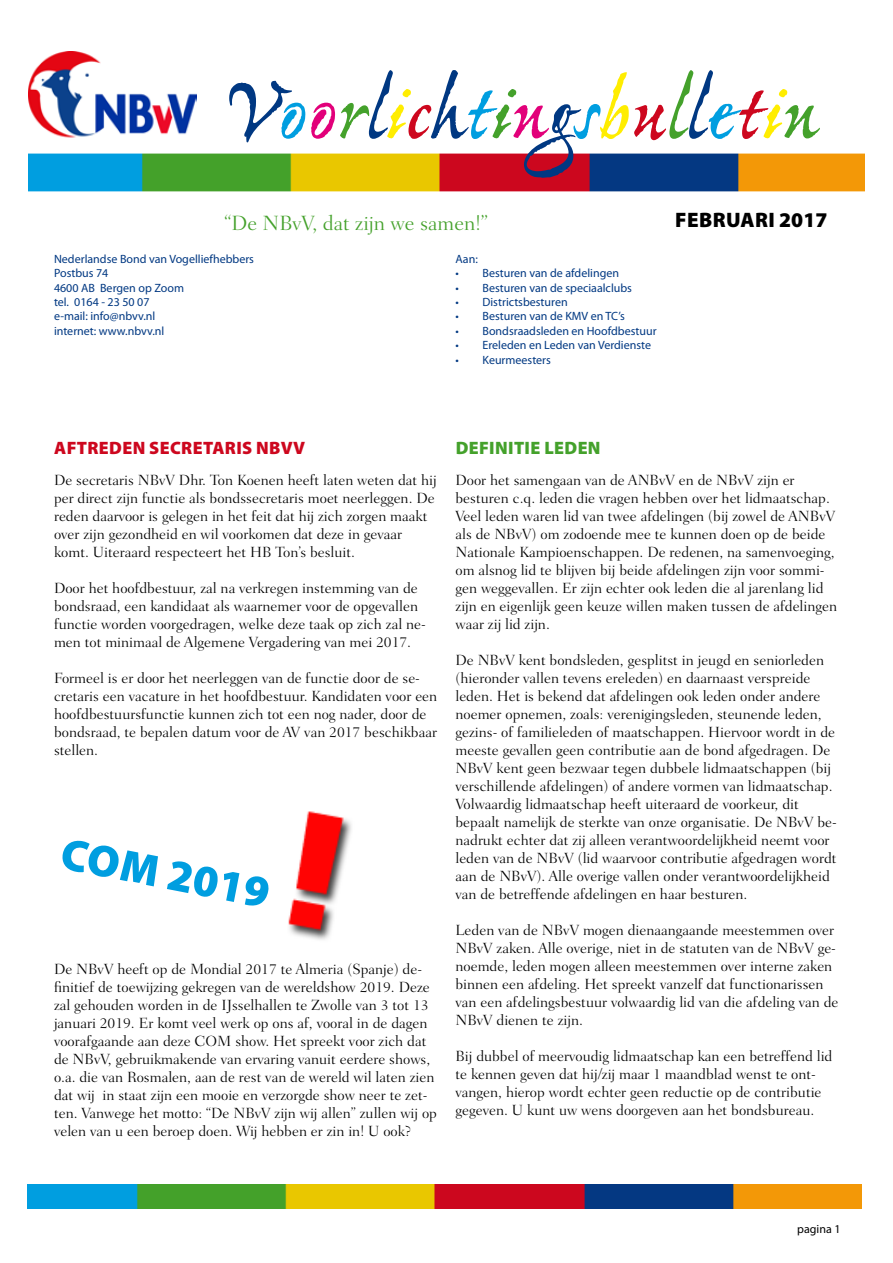
<style>
.page{position:relative;width:893px;height:1263px;background:#fff}
.page>*{position:absolute;margin:0;border:0;box-sizing:border-box;transform-origin:0 0}
.t1{font:700 90px "Ex Ponto Pro";letter-spacing:-.01em;color:#003882}
.t2{font:900 45px "Myriad Pro";color:#009ee0}
.t3{font:300 21px "Fairfield LT Std";color:#44a12b}
.t4{font:900 21px "Myriad Pro";letter-spacing:.015em;color:#000}
.t5{font:900 18px "Myriad Pro";letter-spacing:.02em;color:#cd071e}
.t6{font:900 18px "Myriad Pro";letter-spacing:.02em;color:#44a12b}
.t7{font:300 15px/18px "Fairfield LT Std";color:#000}
.t8{font:12px/14.4px "Myriad Pro";color:#003882}
.t9{font:12px "Myriad Pro";color:#000}
.s1{color:#009ee0}
.s2{color:#e2007a}
.s3{color:#44a12b}
.s4{color:#ffed00}
.s5{color:#cd071e}
</style>
<div class="page">
<img style="left:288px;top:811px;width:64px;height:129px">
<img style="left:28px;top:153px;width:837px;height:39px">
<img style="left:28px;top:1184px;width:833px;height:25px">
<img style="left:28px;top:51px;width:168px;height:87px">
<h1 class="t1" style="left:225px;top:55px;width:595px">V<span class="s1">o</span><span class="s2">o</span><span class="s3">r</span>l<span class="s4">i</span><span class="s5">c</span>h<span class="s1">t</span><span class="s3">i</span><span class="s2">n</span>g<span class="s1">s</span><span class="s4">b</span><span class="s5">u</span><span class="s3">l</span>l<span class="s1">e</span><span class="s5">t</span><span class="s4">i</span><span class="s3">n</span></h1>
<h3 class="t3" style="left:225px;top:211px;width:265px">“De NBvV, dat zijn we samen!”</h3>
<p class="t8" style="left:54px;top:251px;width:202px">Nederlandse Bond van Vogelliefhebbers<br>Postbus 74<br>4600 AB Bergen op Zoom<br>tel. 0164 - 23 50 07<br>e-mail: info@nbvv.nl<br>internet: www.nbvv.nl</p>
<p class="t8" style="left:455px;top:251px;width:24px">Aan:</p>
<p class="t8" style="left:455px;top:266px;width:165px">• Besturen van de afdelingen</p>
<p class="t8" style="left:455px;top:280px;width:178px">• Besturen van de speciaalclubs</p>
<p class="t8" style="left:455px;top:294px;width:114px">• Districtsbesturen</p>
<p class="t8" style="left:455px;top:309px;width:171px">• Besturen van de KMV en TC’s</p>
<p class="t8" style="left:455px;top:323px;width:203px">• Bondsraadsleden en Hoofdbestuur</p>
<p class="t8" style="left:455px;top:338px;width:197px">• Ereleden en Leden van Verdienste</p>
<p class="t8" style="left:455px;top:352px;width:97px">• Keurmeesters</p>
<h3 class="t4" style="left:675px;top:208px;width:154px">FEBRUARI 2017</h3>
<p class="t5" style="left:54px;top:438px;width:252px">AFTREDEN SECRETARIS NBVV</p>
<p class="t7" style="left:54px;top:471px;width:384px">De secretaris NBvV Dhr. Ton Koenen heeft laten weten dat hij per direct zijn functie als bondssecretaris moet neerleggen. De reden daarvoor is gelegen in het feit dat hij zich zorgen maakt over zijn gezondheid en wil voorkomen dat deze in gevaar komt. Uiteraard respecteert het HB Ton’s besluit.</p>
<p class="t7" style="left:54px;top:579px;width:373px">Door het hoofdbestuur, zal na verkregen instemming van de bondsraad, een kandidaat als waarnemer voor de opgevallen functie worden voorgedragen, welke deze taak op zich zal ne&shy;men tot minimaal de Algemene Vergadering van mei 2017.</p>
<p class="t7" style="left:54px;top:669px;width:385px">Formeel is er door het neerleggen van de functie door de se&shy;cretaris een vacature in het hoofdbestuur. Kandidaten voor een hoofdbestuursfunctie kunnen zich tot een nog nader, door de bondsraad, te bepalen datum voor de AV van 2017 beschikbaar stellen.</p>
<h2 class="t2" style="left:66px;top:828px;width:213px;rotate:11deg">COM 2019</h2>
<p class="t7" style="left:54px;top:960px;width:384px">De NBvV heeft op de Mondial 2017 te Almeria (Spanje) de&shy;finitief de toewijzing gekregen van de wereldshow 2019. Deze zal gehouden worden in de IJsselhallen te Zwolle van 3 tot 13 januari 2019. Er komt veel werk op ons af, vooral in de dagen voorafgaande aan deze COM show. Het spreekt voor zich dat de NBvV, gebruikmakende van ervaring vanuit eerdere shows, o.a. die van Rosmalen, aan de rest van de wereld wil laten zien dat wij in staat zijn een mooie en verzorgde show neer te zet&shy;ten. Vanwege het motto: “De NBvV zijn wij allen” zullen wij op velen van u een beroep doen. Wij hebben er zin in! U ook?</p>
<p class="t6" style="left:456px;top:438px;width:146px">DEFINITIE LEDEN</p>
<p class="t7" style="left:455px;top:471px;width:383px">Door het samengaan van de ANBvV en de NBvV zijn er besturen c.q. leden die vragen hebben over het lidmaatschap.<br>Veel leden waren lid van twee afdelingen (bij zowel de ANBvV als de NBvV) om zodoende mee te kunnen doen op de beide Nationale Kampioenschappen. De redenen, na samenvoeging, om alsnog lid te blijven bij beide afdelingen zijn voor sommi&shy;gen weggevallen. Er zijn echter ook leden die al jarenlang lid zijn en eigenlijk geen keuze willen maken tussen de afdelingen waar zij lid zijn.</p>
<p class="t7" style="left:455px;top:651px;width:383px">De NBvV kent bondsleden, gesplitst in jeugd en seniorleden (hieronder vallen tevens ereleden) en daarnaast verspreide leden. Het is bekend dat afdelingen ook leden onder andere noemer opnemen, zoals: verenigingsleden, steunende leden, gezins- of familieleden of maatschappen. Hiervoor wordt in de meeste gevallen geen contributie aan de bond afgedragen. De NBvV kent geen bezwaar tegen dubbele lidmaatschappen (bij verschillende afdelingen) of andere vormen van lidmaatschap.<br>Volwaardig lidmaatschap heeft uiteraard de voorkeur, dit bepaalt namelijk de sterkte van onze organisatie. De NBvV be&shy;nadrukt echter dat zij alleen verantwoordelijkheid neemt voor leden van de NBvV (lid waarvoor contributie afgedragen wordt aan de NBvV). Alle overige vallen onder verantwoordelijkheid van de betreffende afdelingen en haar besturen.</p>
<p class="t7" style="left:455px;top:921px;width:384px">Leden van de NBvV mogen dienaangaande meestemmen over NBvV zaken. Alle overige, niet in de statuten van de NBvV ge&shy;noemde, leden mogen alleen meestemmen over interne zaken binnen een afdeling. Het spreekt vanzelf dat functionarissen van een afdelingsbestuur volwaardig lid van die afdeling van de NBvV dienen te zijn.</p>
<p class="t7" style="left:455px;top:1047px;width:378px">Bij dubbel of meervoudig lidmaatschap kan een betreffend lid te kennen geven dat hij/zij maar 1 maandblad wenst te ont&shy;vangen, hierop wordt echter geen reductie op de contributie gegeven. U kunt uw wens doorgeven aan het bondsbureau.</p>
<p class="t9" style="left:797px;top:1222px;width:45px">pagina 1</p>
</div>
